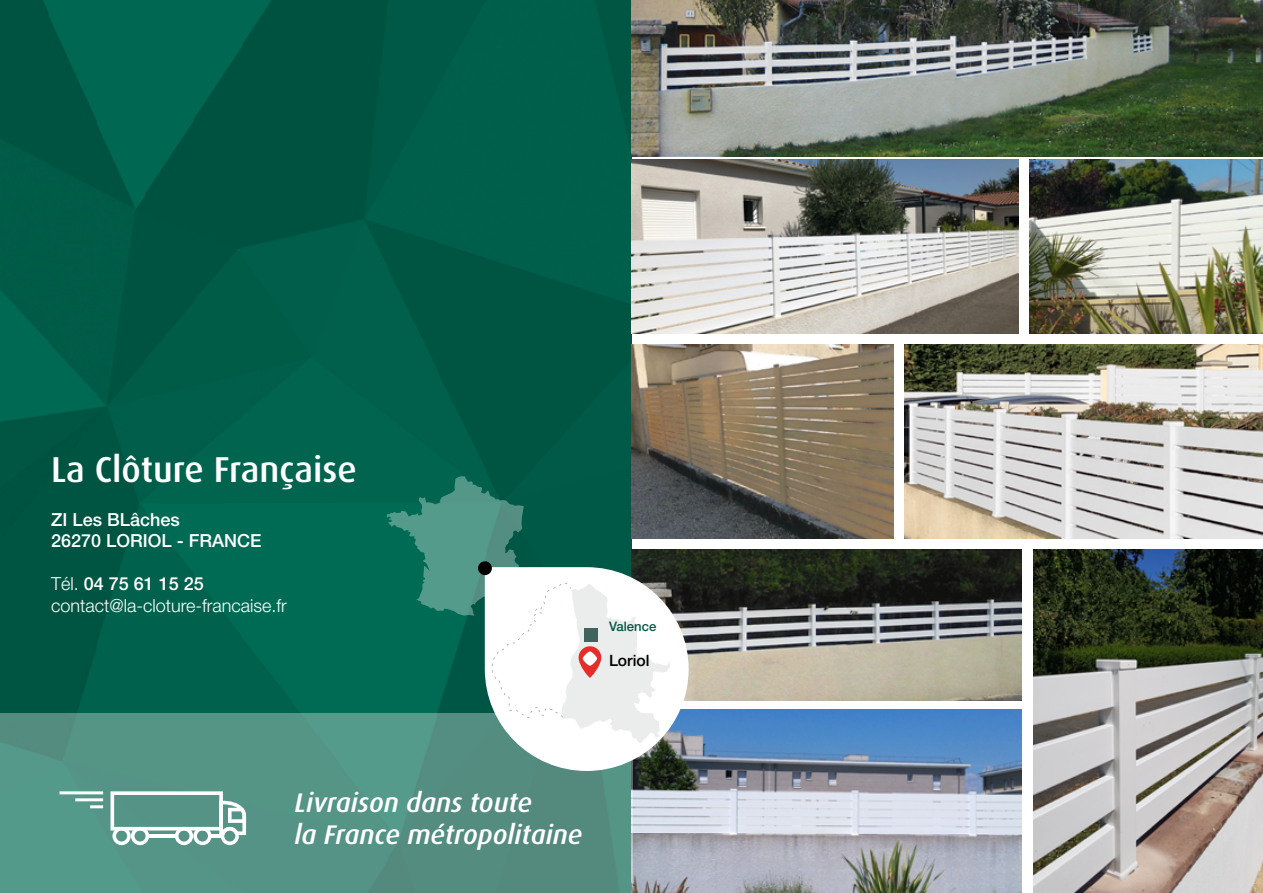
<style>
.page{position:relative;width:1263px;height:893px;background:#fff}
.page>*{position:absolute;margin:0;border:0;box-sizing:border-box;transform-origin:0 0}
.t1{font:500 36px "Dax";color:#fff}
.t2{font:italic 500 27px/32.4px "Dax";color:#fff}
.t3{font:300 18px/21.6px "Helvetica Neue";color:#fff}
.t4{font:500 18px/21.6px "Helvetica Neue";color:#fff}
.t5{font:500 15.6px "Helvetica Neue";color:#000}
.t6{font:500 13.2px "Helvetica Neue";color:#005a45}
.s1{font-weight:500}
</style>
<div class="page">
<img style="left:904px;top:345px;width:359px;height:193px">
<img style="left:0;top:0;width:631px;height:713px">
<img style="left:632px;top:710px;width:389px;height:183px">
<img style="left:631px;top:160px;width:387px;height:173px">
<img style="left:631px;top:0;width:632px;height:157px">
<div style="left:0;top:713px;width:632px;height:180px;background:#549586"></div>
<img style="left:689px;top:550px;width:333px;height:151px">
<img style="left:1030px;top:160px;width:233px;height:173px">
<svg style="left:111px;top:791px;width:135px;height:54px"></svg>
<img style="left:1033px;top:550px;width:230px;height:343px">
<img style="left:631px;top:345px;width:262px;height:193px">
<hr style="left:60px;top:791px;width:43px;height:3px;background:#fff">
<hr style="left:75px;top:798px;width:28px;height:3px;background:#fff">
<svg style="left:90px;top:805px;width:13px;height:3px"></svg>
<svg style="left:387px;top:476px;width:302px;height:295px"></svg>
<div style="left:584px;top:628px;width:14px;height:14px;background:#40635c"></div>
<h1 class="t1" style="left:51px;top:450px;width:307px">La Clôture Française</h1>
<p class="t4" style="left:51px;top:508px;width:212px">ZI Les BLâches<br>26270 LORIOL - FRANCE</p>
<p class="t3" style="left:51px;top:573px;width:237px">Tél. <span class="s1">04 75 61 15 25 </span>contact@la-cloture-francaise.fr</p>
<p class="t6" style="left:609px;top:618px;width:49px">Valence</p>
<p class="t5" style="left:609px;top:651px;width:42px">Loriol</p>
<h2 class="t2" style="left:295px;top:786px;width:289px">Livraison dans toute<br>la France métropolitaine</h2>
</div>
